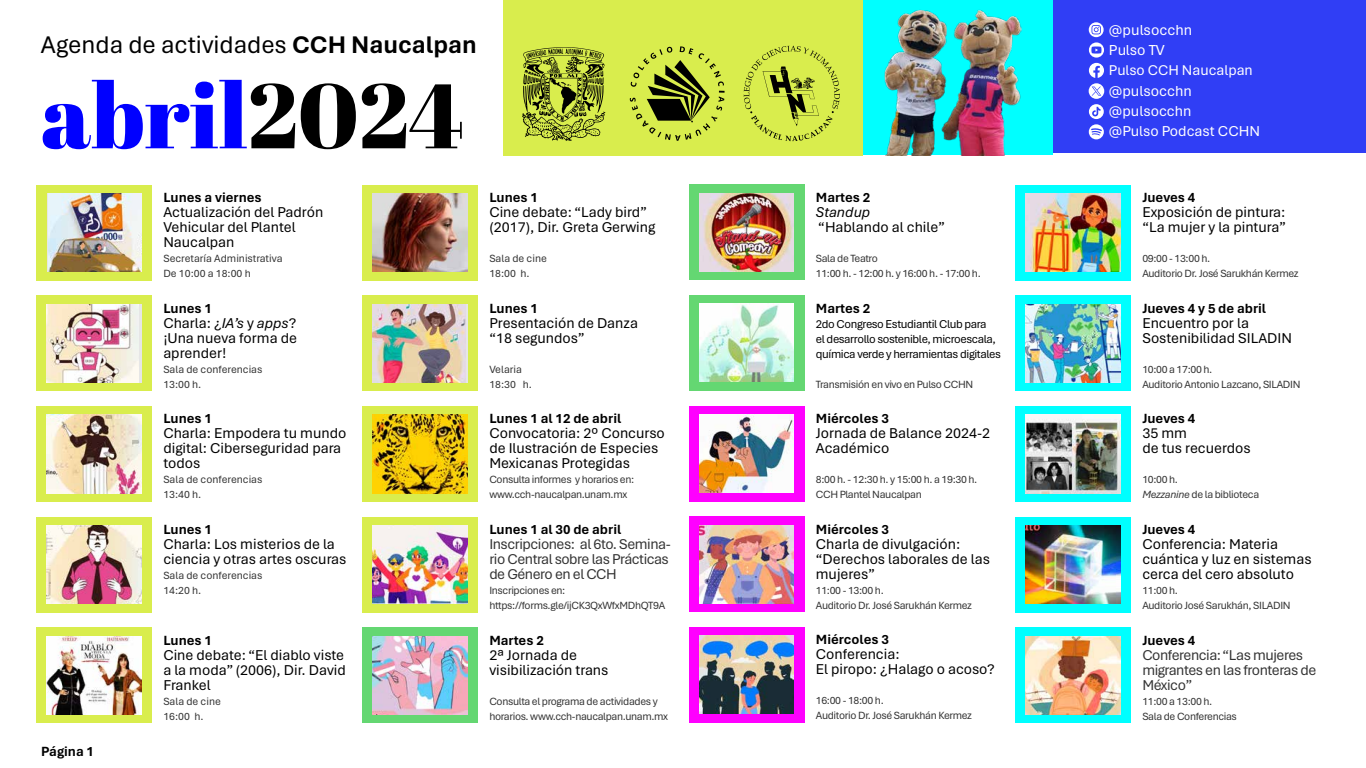
<style>
.page{position:relative;width:1366px;height:768px;background:#fff}
.page>*{position:absolute;margin:0;border:0;box-sizing:border-box;transform-origin:0 0}
.t1{font:91.3px "Abril Fatface";color:#00f}
.t2{font:25.3px "Aptos";color:#000}
.t3{font:15.2px/20.4px "Aptos";color:#fff}
.t4{font:15.1px/20.3px "Aptos";color:#fff}
.t5{font:15px/15px "Aptos";color:#000}
.t6{font:15px/15px "Aptos";letter-spacing:-.03em;color:#333}
.t7{font:italic 15px "Aptos";color:#000}
.t8{font:14.9px "Aptos";color:#fff}
.t9{font:700 14px "Aptos";color:#000}
.t10{font:12px/15px "Aptos";letter-spacing:-.03em;color:#000}
.t11{font:11px/15px "Aptos";letter-spacing:-.03em;color:#333}
.t12{font:11px/15px "Aptos";color:#333}
.s1{font-weight:700}
.s2{color:#000}
.s3{font-style:italic}
</style>
<div class="page">
<div style="left:863px;top:0;width:189px;height:155px;background:#0ff"></div>
<div style="left:503px;top:0;width:360px;height:155px;background:#d9ed4d"></div>
<svg style="left:522px;top:47px;width:83px;height:94px"></svg>
<svg style="left:630px;top:46px;width:95px;height:95px"></svg>
<svg style="left:744px;top:46px;width:96px;height:95px"></svg>
<img style="left:884px;top:10px;width:57px;height:145px">
<img style="left:941px;top:10px;width:81px;height:145px">
<div style="left:1053px;top:0;width:313px;height:154px;background:#303ef5"></div>
<svg style="left:1089px;top:22px;width:15px;height:117px"></svg>
<div style="left:36px;top:185px;width:116px;height:95px;background:#d9ed4d"></div>
<img style="left:48px;top:194px;width:93px;height:78px">
<div style="left:36px;top:296px;width:116px;height:95px;background:#d9ed4d"></div>
<div style="left:47px;top:304px;width:94px;height:78px;background:#e6e6e6"></div>
<img style="left:47px;top:304px;width:92px;height:78px">
<div style="left:36px;top:406px;width:116px;height:96px;background:#d9ed4d"></div>
<img style="left:47px;top:415px;width:94px;height:78px">
<div style="left:36px;top:517px;width:116px;height:95px;background:#d9ed4d"></div>
<img style="left:47px;top:526px;width:94px;height:78px">
<div style="left:36px;top:628px;width:116px;height:95px;background:#d9ed4d"></div>
<img style="left:47px;top:636px;width:94px;height:78px">
<div style="left:362px;top:185px;width:116px;height:95px;background:#d9ed4d"></div>
<img style="left:373px;top:194px;width:94px;height:78px">
<div style="left:362px;top:296px;width:116px;height:95px;background:#d9ed4d"></div>
<div style="left:373px;top:304px;width:94px;height:78px;background:#e5dae4"></div>
<img style="left:373px;top:304px;width:92px;height:78px">
<div style="left:362px;top:406px;width:116px;height:96px;background:#d9ed4d"></div>
<img style="left:373px;top:415px;width:94px;height:78px">
<div style="left:362px;top:517px;width:116px;height:95px;background:#d9ed4d"></div>
<img style="left:373px;top:526px;width:94px;height:78px">
<div style="left:362px;top:628px;width:116px;height:95px;background:#64d772"></div>
<img style="left:373px;top:636px;width:94px;height:78px">
<div style="left:689px;top:184px;width:115px;height:96px;background:#64d772"></div>
<img style="left:699px;top:193px;width:95px;height:78px">
<div style="left:689px;top:295px;width:115px;height:96px;background:#64d772"></div>
<img style="left:699px;top:304px;width:95px;height:78px">
<div style="left:689px;top:406px;width:115px;height:95px;background:#f0f"></div>
<img style="left:699px;top:414px;width:95px;height:79px">
<div style="left:689px;top:516px;width:115px;height:96px;background:#f0f"></div>
<img style="left:699px;top:525px;width:95px;height:78px">
<div style="left:689px;top:627px;width:115px;height:96px;background:#f0f"></div>
<img style="left:699px;top:636px;width:95px;height:78px">
<div style="left:1016px;top:185px;width:115px;height:95px;background:#0ff"></div>
<img style="left:1026px;top:194px;width:94px;height:78px">
<div style="left:1016px;top:296px;width:115px;height:95px;background:#0ff"></div>
<img style="left:1026px;top:304px;width:94px;height:78px">
<div style="left:1016px;top:406px;width:115px;height:96px;background:#0ff"></div>
<img style="left:1026px;top:415px;width:94px;height:78px">
<div style="left:1016px;top:517px;width:115px;height:95px;background:#0ff"></div>
<img style="left:1026px;top:526px;width:94px;height:78px">
<div style="left:1016px;top:628px;width:115px;height:95px;background:#0ff"></div>
<img style="left:1026px;top:636px;width:94px;height:78px">
<h2 class="t2" style="left:41px;top:27px;width:437px">Agenda de actividades <span class="s1">CCH Naucalpan</span></h2>
<h1 class="t1" style="left:41px;top:52px;width:425px">abril<span class="s2">2024</span></h1>
<p class="t9" style="left:41px;top:742px;width:54px">Página 1</p>
<p class="t9" style="left:163px;top:188px;width:100px">Lunes a viernes</p>
<p class="t5" style="left:163px;top:204px;width:161px">Actualización del Padrón<br>Vehicular del Plantel<br>Naucalpan</p>
<p class="t12" style="left:163px;top:251px;width:121px">Secretaría Administrativa<br>De 10:00 a 18:00 h</p>
<p class="t9" style="left:163px;top:299px;width:50px">Lunes 1</p>
<p class="t5" style="left:163px;top:315px;width:135px;text-align:justify">Charla: ¿<span class="s3">IA’s</span> y <span class="s3">apps</span>? ¡Una nueva forma de aprender!</p>
<p class="t12" style="left:163px;top:361px;width:101px">Sala de conferencias<br>13:00 h.</p>
<p class="t9" style="left:163px;top:409px;width:50px">Lunes 1</p>
<p class="t5" style="left:163px;top:425px;width:185px">Charla: Empodera tu mundo digital: Ciberseguridad para todos</p>
<p class="t12" style="left:163px;top:472px;width:101px">Sala de conferencias<br>13:40 h.</p>
<p class="t9" style="left:163px;top:520px;width:50px">Lunes 1</p>
<p class="t5" style="left:163px;top:536px;width:185px">Charla: Los misterios de la ciencia y otras artes oscuras</p>
<p class="t12" style="left:163px;top:568px;width:101px">Sala de conferencias<br>14:20 h.</p>
<p class="t9" style="left:163px;top:631px;width:50px">Lunes 1</p>
<p class="t5" style="left:163px;top:647px;width:184px;text-align:justify">Cine debate: “El diablo viste a la moda” (2006), Dir. David Frankel</p>
<p class="t12" style="left:163px;top:693px;width:59px">Sala de cine<br>16:00 h.</p>
<p class="t9" style="left:489px;top:188px;width:50px">Lunes 1</p>
<p class="t5" style="left:489px;top:204px;width:168px">Cine debate: “Lady bird” (2017), Dir. Greta Gerwing</p>
<p class="t12" style="left:489px;top:251px;width:59px">Sala de cine<br>18:00 h.</p>
<p class="t9" style="left:489px;top:299px;width:50px">Lunes 1</p>
<p class="t5" style="left:489px;top:315px;width:150px">Presentación de Danza “18 segundos”</p>
<p class="t12" style="left:489px;top:361px;width:44px">Velaria<br>18:30 h.</p>
<p class="t9" style="left:489px;top:409px;width:133px">Lunes 1 al 12 de abril</p>
<p class="t5" style="left:489px;top:425px;width:177px">Convocatoria: 2º Concurso de Ilustración de Especies<br>Mexicanas Protegidas</p>
<p class="t11" style="left:489px;top:472px;width:146px">Consulta informes y horarios en: www.cch-naucalpan.unam.mx</p>
<p class="t9" style="left:489px;top:520px;width:133px">Lunes 1 al 30 de abril</p>
<p class="t6" style="left:489px;top:536px;width:183px">Inscripciones: al 6to. Semina&shy;rio Central sobre las Prácticas de Género en el CCH</p>
<p class="t11" style="left:489px;top:583px;width:177px">Inscripciones en: https://forms.gle/ijCK3QxWfxMDhQT9A</p>
<p class="t9" style="left:489px;top:631px;width:56px">Martes 2</p>
<p class="t5" style="left:489px;top:647px;width:121px">2ª Jornada de visibilización trans</p>
<p class="t11" style="left:489px;top:693px;width:180px">Consulta el programa de actividades y horarios. www.cch-naucalpan.unam.mx</p>
<p class="t9" style="left:816px;top:187px;width:56px">Martes 2</p>
<p class="t7" style="left:816px;top:201px;width:56px">Standup</p>
<p class="t5" style="left:818px;top:219px;width:128px">“Hablando al chile”</p>
<p class="t11" style="left:816px;top:250px;width:166px">Sala de Teatro<br>11:00 h. - 12:00 h. y 16:00 h. - 17:00 h.</p>
<p class="t9" style="left:816px;top:299px;width:56px">Martes 2</p>
<p class="t10" style="left:816px;top:316px;width:187px">2do Congreso Estudiantil Club para<br>el desarrollo sostenible, microescala, química verde y herramientas digitales</p>
<p class="t11" style="left:816px;top:377px;width:159px">Transmisión en vivo en Pulso CCHN</p>
<p class="t9" style="left:816px;top:409px;width:75px">Miércoles 3</p>
<p class="t5" style="left:816px;top:425px;width:176px">Jornada de Balance 2024-2<br>Académico</p>
<p class="t11" style="left:816px;top:471px;width:163px">8:00 h. - 12:30 h. y 15:00 h. a 19:30 h.<br>CCH Plantel Naucalpan</p>
<p class="t9" style="left:816px;top:519px;width:75px">Miércoles 3</p>
<p class="t5" style="left:816px;top:536px;width:176px">Charla de divulgación: “Derechos laborales de las mujeres”</p>
<p class="t11" style="left:816px;top:582px;width:158px">11:00 - 13:00 h.<br>Auditorio Dr. José Sarukhán Kermez</p>
<p class="t9" style="left:816px;top:630px;width:75px">Miércoles 3</p>
<p class="t5" style="left:816px;top:646px;width:180px">Conferencia:<br>El piropo: ¿Halago o acoso?</p>
<p class="t11" style="left:816px;top:693px;width:158px">16:00 - 18:00 h.<br>Auditorio Dr. José Sarukhán Kermez</p>
<p class="t3" style="left:1109px;top:19px;width:85px">@pulsocchn<br>Pulso TV</p>
<p class="t3" style="left:1109px;top:80px;width:85px">@pulsocchn</p>
<p class="t4" style="left:1109px;top:100px;width:153px">@pulsocchn<br>@Pulso Podcast CCHN</p>
<p class="t8" style="left:1109px;top:60px;width:145px">Pulso CCH Naucalpan</p>
<p class="t9" style="left:1142px;top:188px;width:55px">Jueves 4</p>
<p class="t5" style="left:1142px;top:204px;width:145px">Exposición de pintura: “La mujer y la pintura”</p>
<p class="t11" style="left:1142px;top:251px;width:158px">09:00 - 13:00 h.<br>Auditorio Dr. José Sarukhán Kermez</p>
<p class="t9" style="left:1142px;top:299px;width:125px">Jueves 4 y 5 de abril</p>
<p class="t5" style="left:1142px;top:315px;width:151px">Encuentro por la<br>Sostenibilidad SILADIN</p>
<p class="t11" style="left:1142px;top:361px;width:160px">10:00 a 17:00 h.<br>Auditorio Antonio Lazcano, SILADIN</p>
<p class="t9" style="left:1142px;top:409px;width:55px">Jueves 4</p>
<p class="t5" style="left:1142px;top:425px;width:110px">35 mm<br>de tus recuerdos</p>
<p class="t11" style="left:1142px;top:472px;width:118px">10:00 h.<br><span class="s3">Mezzanine</span> de la biblioteca</p>
<p class="t9" style="left:1142px;top:520px;width:55px">Jueves 4</p>
<p class="t5" style="left:1142px;top:536px;width:171px">Conferencia: Materia cuántica y luz en sistemas cerca del cero absoluto</p>
<p class="t11" style="left:1142px;top:583px;width:150px">11:00 h.<br>Auditorio José Sarukhán, SILADIN</p>
<p class="t9" style="left:1142px;top:631px;width:55px">Jueves 4</p>
<p class="t6" style="left:1142px;top:647px;width:175px">Conferencia: “Las mujeres migrantes en las fronteras de<br>México”</p>
<p class="t11" style="left:1142px;top:693px;width:96px">11:00 a 13:00 h.<br>Sala de Conferencias</p>
</div>
